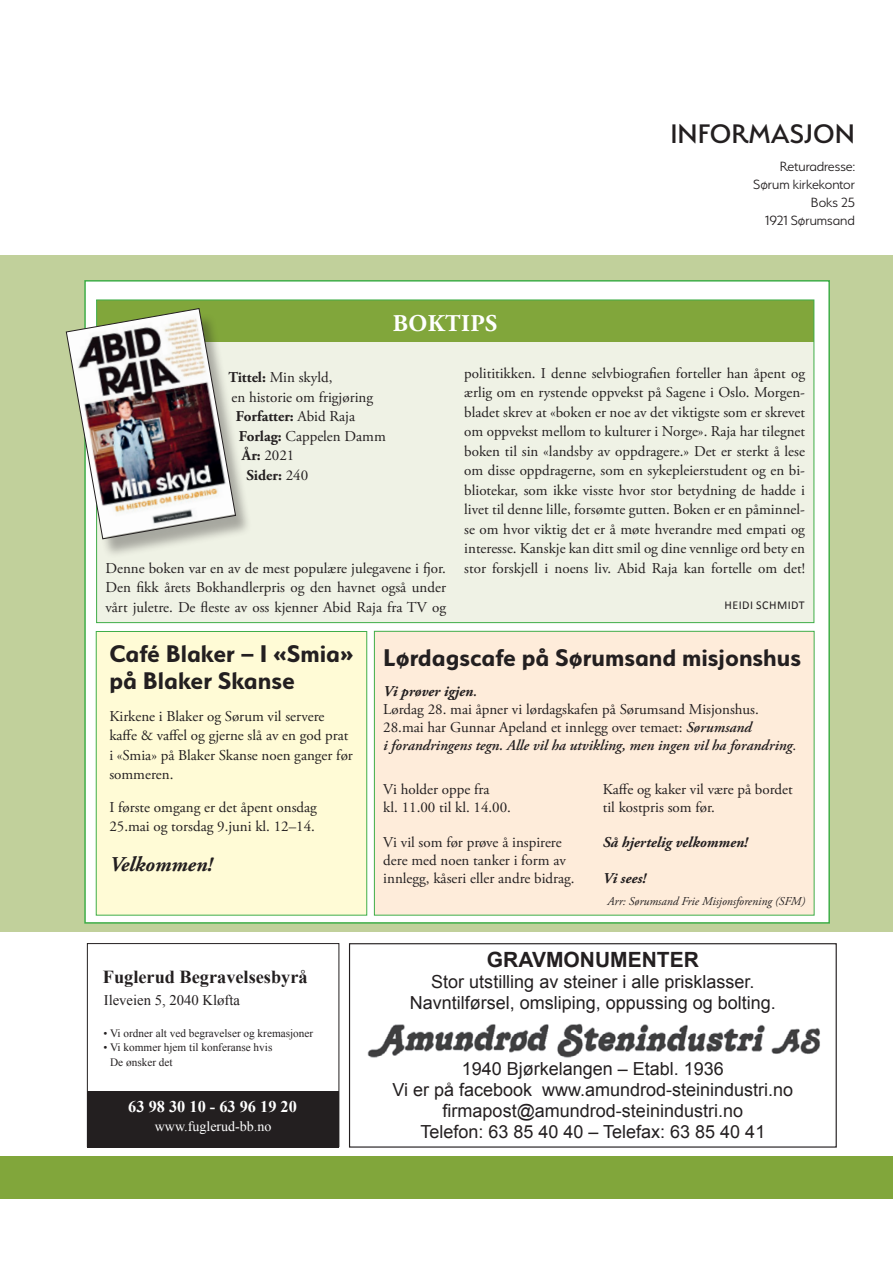
<style>
.page{position:relative;width:893px;height:1263px;background:#fff}
.page>*{position:absolute;margin:0;border:0;box-sizing:border-box;transform-origin:0 0}
.t1{font:500 30px "Serenity";color:#231f20}
.t2{font:700 27px/27px "Serenity";color:#231f20}
.t3{font:700 24px "Adobe Garamond Pro";letter-spacing:.015em;color:#fff}
.t4{font:700 21px "Arial";color:#231f20}
.t5{font:italic 700 21px "Adobe Garamond Pro";color:#231f20}
.t6{font:700 18.3px "Times New Roman";color:#231f20}
.t7{font:18px/21px "Arial";color:#231f20;text-align:center}
.t8{font:700 16.35px "Times New Roman";color:#fff}
.t9{font:15px/19.5px "Adobe Garamond Pro";color:#231f20}
.t10{font:300 15px/18px "Serenity";color:#231f20;text-align:right}
.t11{font:italic 700 15px "Adobe Garamond Pro";color:#231f20}
.t12{font:700 15px "Adobe Garamond Pro";color:#231f20}
.t13{font:14.7px "Times New Roman";color:#231f20}
.t14{font:14.1px "Times New Roman";color:#fff}
.t15{font:italic 12px "Adobe Garamond Pro";color:#231f20}
.t16{font:12px "Calibri";letter-spacing:.04em;color:#231f20}
.t17{font:11.25px/14.7px "Times New Roman";color:#231f20}
.s1{font-weight:700}
.s2{font-weight:400}
.s3{font-weight:700;font-style:italic}
.s4{font-weight:600;font-style:italic}
</style>
<div class="page">
<div style="left:0;top:1157px;width:893px;height:42px;background:#81a63b"></div>
<div style="left:0;top:256px;width:893px;height:676px;background:#c1d09b"></div>
<div style="left:87px;top:1091px;width:251px;height:56px;background:#231f20"></div>
<div style="left:349px;top:943px;width:488px;height:204px;border:1px solid #231f20"></div>
<img style="left:367px;top:1023px;width:453px;height:35px">
<div style="left:84px;top:280px;width:746px;height:644px;background:#fff;border:2px solid #40ae49"></div>
<div style="left:97px;top:300px;width:717px;height:323px;background:#eff2e5"></div>
<div style="left:97px;top:300px;width:717px;height:41px;background:#81a63b"></div>
<div style="left:67px;top:313px;width:185px;height:246px;background:#231f20;opacity:.35"></div>
<img style="left:66px;top:308px;width:170px;height:231px">
<div style="left:96px;top:631px;width:271px;height:284px;background:#fffbd6"></div>
<div style="left:96px;top:631px;width:271px;height:284px;border:1px solid #40ae49"></div>
<div style="left:374px;top:631px;width:440px;height:284px;background:#feecda"></div>
<div style="left:374px;top:631px;width:440px;height:284px;border:1px solid #40ae49"></div>
<h1 class="t1" style="left:670px;top:118px;width:186px">INFORMASJON</h1>
<h3 class="t3" style="left:393px;top:309px;width:106px">BOKTIPS</h3>
<p class="t10" style="left:753px;top:158px;width:103px">Returadresse:<br>Sørum kirkekontor<br>Boks 25<br>1921 Sørumsand</p>
<p class="t9" style="left:228px;top:368px;width:106px"><span class="s1">Tittel:</span> Min skyld,</p>
<p class="t9" style="left:231px;top:388px;width:143px">en historie om frigjøring</p>
<p class="t12" style="left:236px;top:408px;width:121px">Forfatter: <span class="s2">Abid Raja</span></p>
<p class="t9" style="left:239px;top:427px;width:148px"><span class="s1">Forlag:</span> Cappelen Damm</p>
<p class="t9" style="left:242px;top:446px;width:54px"><span class="s1">År:</span> 2021</p>
<p class="t12" style="left:246px;top:466px;width:63px">Sider: <span class="s2">240</span></p>
<p class="t9" style="left:105px;top:559px;width:342px;text-align:justify">Denne boken var en av de mest populære julegavene i fjor.<br>Den fikk årets Bokhandlerpris og den havnet også under vårt juletre. De fleste av oss kjenner Abid Raja fra TV og</p>
<p class="t9" style="left:464px;top:364px;width:342px;text-align:justify">polititikken. I denne selvbiografien forteller han åpent og ærlig om en rystende oppvekst på Sagene i Oslo. Morgen&shy;bladet skrev at «boken er noe av det viktigste som er skrevet om oppvekst mellom to kulturer i Norge». Raja har tilegnet boken til sin «landsby av oppdragere.» Det er sterkt å lese om disse oppdragerne, som en sykepleierstudent og en bi&shy;bliotekar, som ikke visste hvor stor betydning de hadde i livet til denne lille, forsømte gutten. Boken er en påminnel&shy;se om hvor viktig det er å møte hverandre med empati og interesse. Kanskje kan ditt smil og dine vennlige ord bety en stor forskjell i noens liv. Abid Raja kan fortelle om det!</p>
<p class="t16" style="left:724px;top:596px;width:82px">HEIDI SCHMIDT</p>
<h2 class="t2" style="left:109px;top:639px;width:246px">Café Blaker – I «Smia» på Blaker Skanse</h2>
<p class="t9" style="left:109px;top:707px;width:245px">Kirkene i Blaker og Sørum vil servere kaffe &amp; vaffel og gjerne slå av en god prat i «Smia» på Blaker Skanse noen ganger før sommeren.</p>
<p class="t9" style="left:109px;top:798px;width:209px">I første omgang er det åpent onsdag<br>25.mai og torsdag 9.juni kl. 12–14.</p>
<h3 class="t5" style="left:109px;top:852px;width:105px">Velkommen!</h3>
<p class="t6" style="left:103px;top:964px;width:206px">Fuglerud Begravelsesbyrå</p>
<p class="t13" style="left:104px;top:990px;width:138px">Ileveien 5, 2040 Kløfta</p>
<p class="t17" style="left:104px;top:1025px;width:211px">• Vi ordner alt ved begravelser og kremasjoner</p>
<p class="t17" style="left:110px;top:1040px;width:164px;text-indent:-7px">• Vi kommer hjem til konferanse hvis<br>De ønsker det</p>
<p class="t8" style="left:128px;top:1095px;width:170px">63 98 30 10 - 63 96 19 20</p>
<p class="t14" style="left:155px;top:1117px;width:118px">www.fuglerud-bb.no</p>
<h2 class="t2" style="left:383px;top:643px;width:419px">Lørdagscafe på Sørumsand misjonshus</h2>
<p class="t9" style="left:383px;top:683px;width:415px;line-height:18px"><span class="s3">Vi prøver igjen</span><span class="s4">.<br></span>Lørdag 28. mai åpner vi lørdagskafen på Sørumsand Misjonshus.<br>28.mai har Gunnar Apeland et innlegg over temaet: <span class="s4">Sørumsand<br>i forandringens tegn. Alle vil ha utvikling, men ingen vil ha forandring</span>.</p>
<p class="t9" style="left:383px;top:781px;width:129px;line-height:18px">Vi holder oppe fra<br>kl. 11.00 til kl. 14.00.</p>
<p class="t9" style="left:383px;top:834px;width:193px;line-height:18px">Vi vil som før prøve å inspirere dere med noen tanker i form av innlegg, kåseri eller andre bidrag.</p>
<p class="t9" style="left:603px;top:781px;width:191px;line-height:18px">Kaffe og kaker vil være på bordet til kostpris som før.</p>
<p class="t11" style="left:603px;top:833px;width:147px">Så hjertelig velkommen!</p>
<p class="t11" style="left:603px;top:869px;width:45px">Vi sees!</p>
<p class="t15" style="left:608px;top:894px;width:199px">Arr: Sørumsand Frie Misjonsforening (SFM)</p>
<h3 class="t4" style="left:487px;top:946px;width:213px">GRAVMONUMENTER</h3>
<p class="t7" style="left:410px;top:971px;width:368px">Stor utstilling av steiner i alle prisklasser.<br>Navntilførsel, omsliping, oppussing og bolting.</p>
<p class="t7" style="left:392px;top:1058px;width:402px">1940 Bjørkelangen – Etabl. 1936<br>Vi er på facebook www.amundrod-steinindustri.no firmapost@amundrod-steinindustri.no<br>Telefon: 63 85 40 40 – Telefax: 63 85 40 41</p>
</div>
